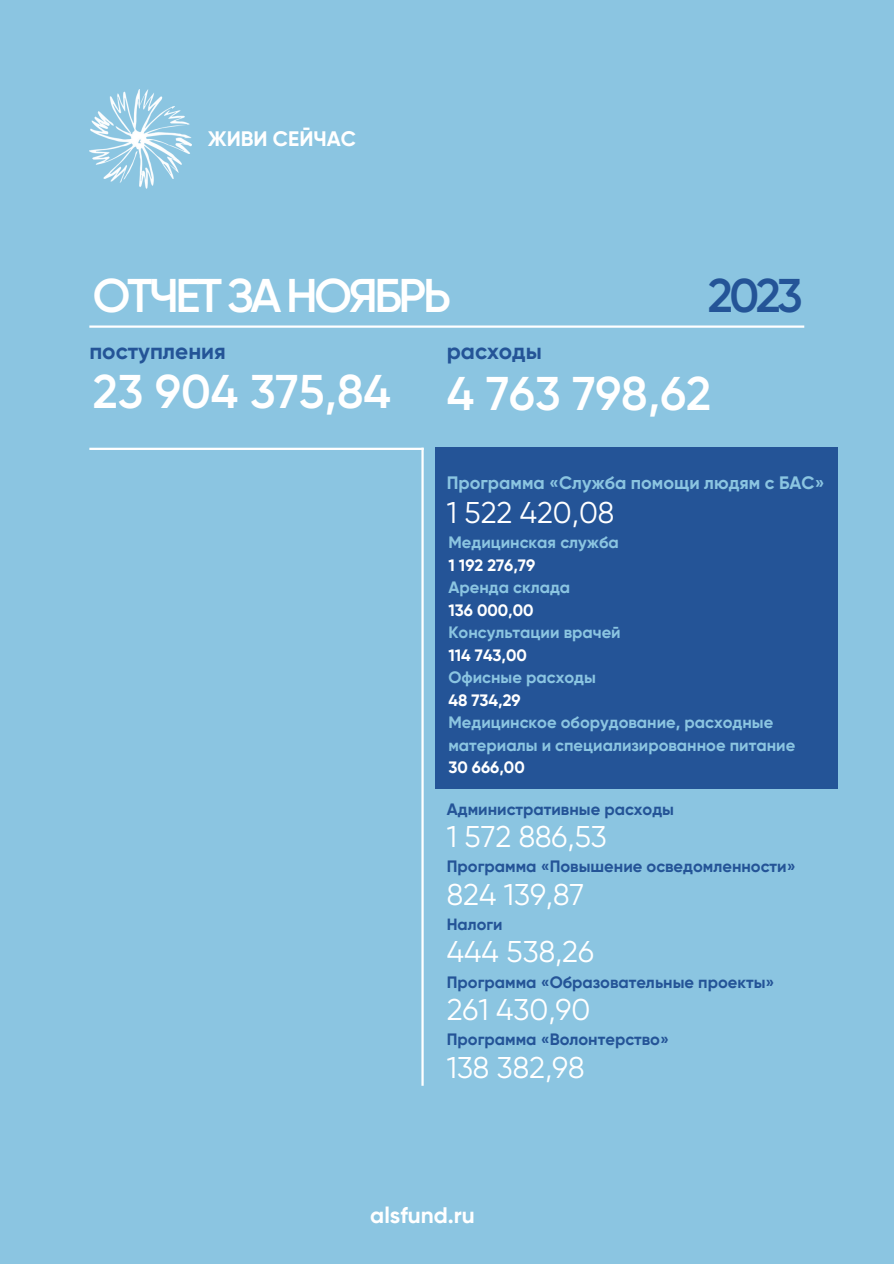
<style>
.page{position:relative;width:894px;height:1264px;background:#fff}
.page>*{position:absolute;margin:0;border:0;box-sizing:border-box;transform-origin:0 0}
.t1{font:600 47.25px "Gilroy";color:#fff}
.t2{font:600 47.25px "Gilroy";letter-spacing:-.075em;color:#fff}
.t3{font:600 47.25px "Gilroy";color:#245497}
.t4{font:30px "Gilroy";color:#fff}
.t5{font:700 22.5px "Gilroy";color:#245497}
.t6{font:700 22.5px "Gilroy";color:#fff}
.t7{font:700 21px "Gilroy";color:#fff}
.t8{font:700 18px "Gilroy";color:#8bc5e1}
.t9{font:700 16.5px/22.5px "Gilroy";color:#8bc5e1}
.t10{font:700 16.5px "Gilroy";color:#245497}
.t11{font:700 16.5px "Gilroy";color:#fff}
.t12{font:700 16.35px "Gilroy";color:#245497}
</style>
<div class="page">
<div style="left:0;top:0;width:893px;height:1263px;background:#8bc5e1"></div>
<img style="left:89px;top:89px;width:103px;height:99px">
<hr style="left:89px;top:325px;width:715px;height:3px;background:#fff">
<hr style="left:89px;top:448px;width:334px;height:2px;background:#fff">
<hr style="left:421px;top:448px;width:2px;height:637px;background:#fff">
<div style="left:435px;top:448px;width:402px;height:341px;background:#245497"></div>
<p class="t7" style="left:208px;top:126px;width:150px">ЖИВИ СЕЙЧАС</p>
<p class="t2" style="left:93px;top:267px;width:359px">ОТЧЕТ ЗА НОЯБРЬ</p>
<p class="t3" style="left:707px;top:267px;width:96px">2023</p>
<p class="t5" style="left:89px;top:338px;width:138px">поступления</p>
<p class="t5" style="left:446px;top:338px;width:96px">расходы</p>
<p class="t1" style="left:93px;top:364px;width:299px">23 904 375,84</p>
<p class="t1" style="left:446px;top:365px;width:266px">4 763 798,62</p>
<p class="t8" style="left:446px;top:472px;width:379px">Программа «Служба помощи людям с БАС»</p>
<p class="t4" style="left:446px;top:495px;width:169px">1 522 420,08</p>
<p class="t9" style="left:448px;top:531px;width:172px">Медицинская служба</p>
<p class="t11" style="left:448px;top:555px;width:88px">1 192 276,79</p>
<p class="t9" style="left:448px;top:576px;width:123px">Аренда склада</p>
<p class="t11" style="left:448px;top:600px;width:87px">136 000,00</p>
<p class="t9" style="left:448px;top:621px;width:174px">Консультации врачей</p>
<p class="t11" style="left:448px;top:645px;width:80px">114 743,00</p>
<p class="t9" style="left:448px;top:666px;width:149px">Офисные расходы</p>
<p class="t11" style="left:448px;top:690px;width:74px">48 734,29</p>
<p class="t9" style="left:448px;top:711px;width:348px">Медицинское оборудование, расходные материалы и специализированное питание</p>
<p class="t11" style="left:448px;top:757px;width:78px">30 666,00</p>
<p class="t10" style="left:446px;top:799px;width:229px">Административные расходы</p>
<p class="t4" style="left:446px;top:819px;width:161px">1 572 886,53</p>
<p class="t10" style="left:446px;top:856px;width:350px">Программа «Повышение осведомленности»</p>
<p class="t4" style="left:446px;top:877px;width:139px">824 139,87</p>
<p class="t12" style="left:446px;top:914px;width:57px">Налоги</p>
<p class="t4" style="left:446px;top:934px;width:149px">444 538,26</p>
<p class="t10" style="left:446px;top:971px;width:329px">Программа «Образовательные проекты»</p>
<p class="t4" style="left:446px;top:992px;width:145px">261 430,90</p>
<p class="t10" style="left:446px;top:1029px;width:224px">Программа «Волонтерство»</p>
<p class="t4" style="left:446px;top:1049px;width:139px">138 382,98</p>
<p class="t6" style="left:370px;top:1201px;width:106px">alsfund.ru</p>
</div>
